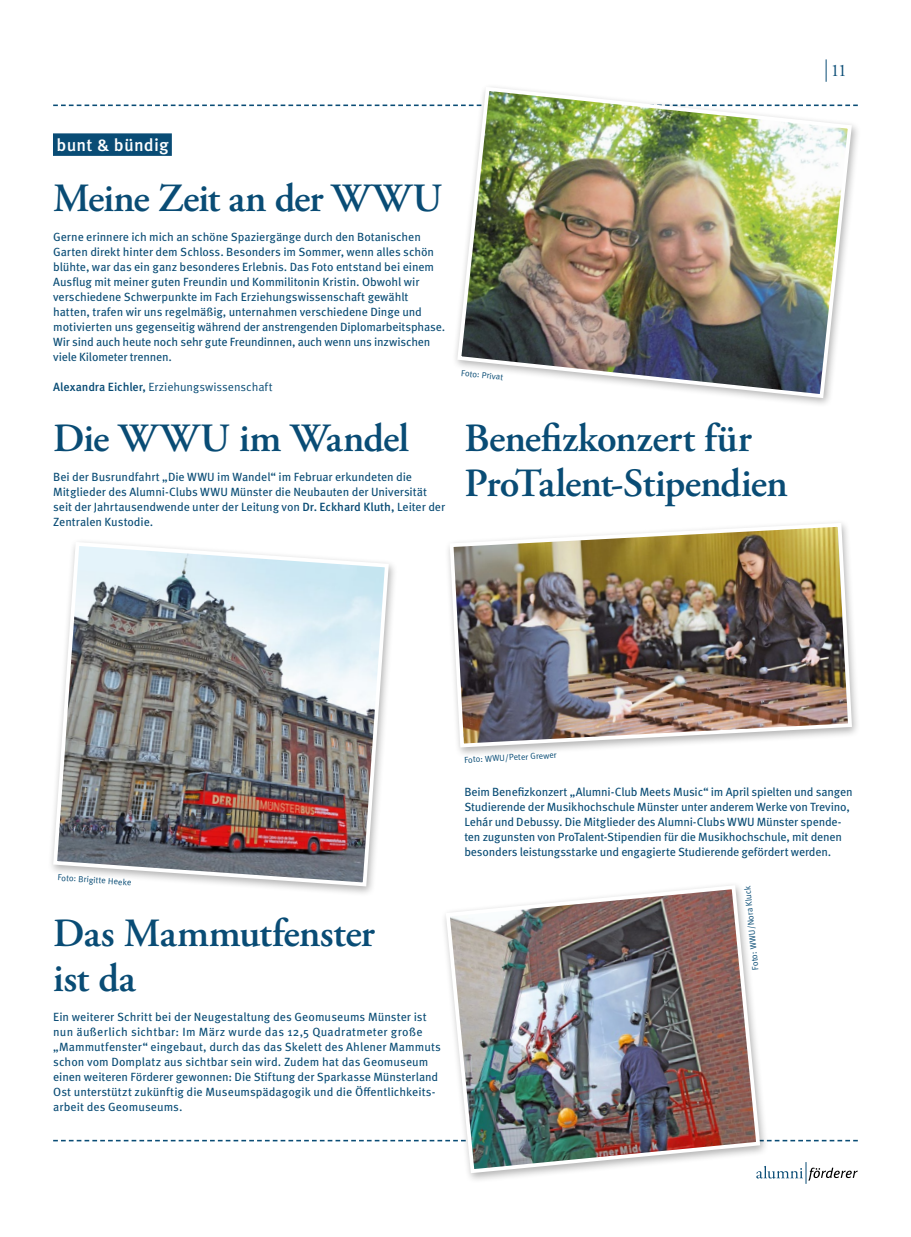
<style>
.page{position:relative;width:911px;height:1237px;background:#fff}
.page>*{position:absolute;margin:0;border:0;box-sizing:border-box;transform-origin:0 0}
.t1{font:600 40px/45px "Adobe Garamond Pro";letter-spacing:-.015em;color:#094c75}
.t2{font:500 17.5px "Meta OT";letter-spacing:.01em;color:#fff}
.t3{font:17.5px "Adobe Garamond Pro";color:#094c75}
.t4{font:11.88px/15px "Meta OT";letter-spacing:-.005em;color:#094c75}
.t5{font:11.88px "Meta OT";letter-spacing:-.005em;color:#094c75}
.t6{font:8.75px "Meta OT";color:#094c75}
.s1{font-weight:500}
</style>
<div class="page">
<svg style="left:53px;top:1140px;width:804px;height:1px"></svg>
<svg style="left:53px;top:105px;width:397px;height:1px"></svg>
<img style="left:455px;top:87px;width:399px;height:313px">
<div style="left:53px;top:133px;width:119px;height:23px;background:#094c75"></div>
<svg style="left:826px;top:59px;width:1px;height:23px"></svg>
<svg style="left:769px;top:1162px;width:88px;height:21px"></svg>
<img style="left:51px;top:541px;width:340px;height:347px">
<div style="left:440px;top:881px;width:329px;height:302px;background:#fff"></div>
<img style="left:444px;top:885px;width:318px;height:290px">
<div style="left:444px;top:519px;width:417px;height:238px;background:#000;opacity:.3"></div>
<img style="left:447px;top:521px;width:407px;height:228px">
<h2 class="t2" style="left:57px;top:134px;width:114px">bunt &amp; bündig</h2>
<h1 class="t1" style="left:53px;top:176px;width:390px">Meine Zeit an der WWU</h1>
<p class="t4" style="left:53px;top:230px;width:394px">Gerne erinnere ich mich an schöne Spaziergänge durch den Botanischen Garten direkt hinter dem Schloss. Besonders im Sommer, wenn alles schön blühte, war das ein ganz besonderes Erlebnis. Das Foto entstand bei einem Ausflug mit meiner guten Freundin und Kommilitonin Kristin. Obwohl wir verschiedene Schwerpunkte im Fach Erziehungswissenschaft gewählt hatten, trafen wir uns regelmäßig, unternahmen verschiedene Dinge und motivierten uns gegenseitig während der anstrengenden Diplomarbeitsphase.<br>Wir sind auch heute noch sehr gute Freundinnen, auch wenn uns inzwischen viele Kilometer trennen.</p>
<p class="t5" style="left:53px;top:380px;width:221px"><span class="s1">Alexandra Eichler,</span> Erziehungswissenschaft</p>
<h1 class="t1" style="left:53px;top:416px;width:357px">Die WWU im Wandel</h1>
<p class="t4" style="left:53px;top:470px;width:393px">Bei der Busrundfahrt „Die WWU im Wandel“ im Februar erkundeten die Mitglieder des Alumni-Clubs WWU Münster die Neubauten der Universität seit der Jahrtausendwende unter der Leitung von <span class="s1">Dr. Eckhard Kluth,</span> Leiter der Zentralen Kustodie.</p>
<p class="t6" style="left:462px;top:367px;width:44px;rotate:6deg">Foto: Privat</p>
<h1 class="t1" style="left:464px;top:416px;width:325px">Benefizkonzert für<br>ProTalent-Stipendien</h1>
<h2 class="t3" style="left:830px;top:59px;width:18px">11</h2>
<p class="t6" style="left:58px;top:872px;width:75px;rotate:4deg">Foto: Brigitte Heeke</p>
<h1 class="t1" style="left:53px;top:911px;width:323px">Das Mammutfenster ist da</h1>
<p class="t4" style="left:53px;top:1010px;width:389px">Ein weiterer Schritt bei der Neugestaltung des Geomuseums Münster ist nun äußerlich sichtbar: Im März wurde das 12,5 Quadratmeter große „Mammutfenster“ eingebaut, durch das das Skelett des Ahlener Mammuts schon vom Domplatz aus sichtbar sein wird. Zudem hat das Geomuseum einen weiteren Förderer gewonnen: Die Stiftung der Sparkasse Münsterland Ost unterstützt zukünftig die Museumspädagogik und die Öffentlichkeits&shy;arbeit des Geomuseums.</p>
<p class="t6" style="left:464px;top:754px;width:94px;rotate:-3deg">Foto: WWU/Peter Grewer</p>
<p class="t4" style="left:464px;top:785px;width:390px">Beim Benefizkonzert „Alumni-Club Meets Music“ im April spielten und sangen Studierende der Musikhochschule Münster unter anderem Werke von Trevino, Lehár und Debussy. Die Mitglieder des Alumni-Clubs WWU Münster spende&shy;ten zugunsten von ProTalent-Stipendien für die Musikhochschule, mit denen besonders leistungsstarke und engagierte Studierende gefördert werden.</p>
<p class="t6" style="left:750px;top:970px;width:86px;rotate:-95deg">Foto: WWU/Nora Kluck</p>
</div>
